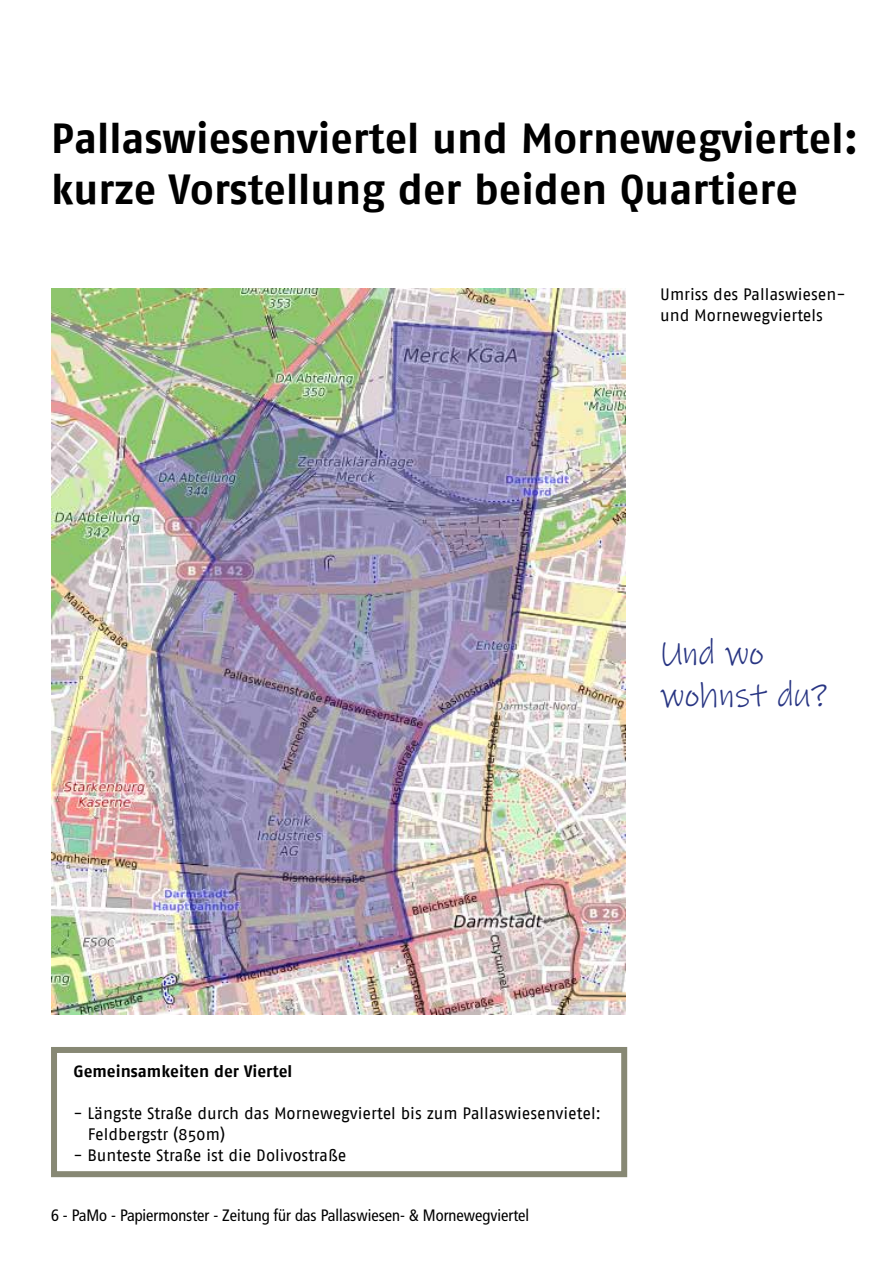
<style>
.page{position:relative;width:893px;height:1263px;background:#fff}
.page>*{position:absolute;margin:0;border:0;box-sizing:border-box;transform-origin:0 0}
.t1{font:700 42px/50.4px "Fago No";color:#000}
.t2{font:34.5px/41.4px "Ink Free";color:#283583}
.t3{font:16.5px/21px "Fago No";letter-spacing:-.005em;color:#000}
.t4{font:condensed 16.5px "Frutiger LT Std";color:#000}
.t5{font:700 16.5px "Fago No";color:#000}
</style>
<div class="page">
<img style="left:51px;top:288px;width:575px;height:726px">
<div style="left:51px;top:1047px;width:576px;height:130px;border:6px solid #878874"></div>
<h1 class="t1" style="left:51px;top:113px;width:809px">Pallaswiesenviertel und Mornewegviertel: kurze Vorstellung der beiden Quartiere</h1>
<p class="t3" style="left:660px;top:284px;width:187px">Umriss des Pallaswiesen&shy;und Mornewegviertels</p>
<h2 class="t2" style="left:660px;top:634px;width:169px">Und wo wohnst du?</h2>
<p class="t5" style="left:73px;top:1062px;width:221px">Gemeinsamkeiten der Viertel</p>
<p class="t3" style="left:88px;top:1102px;width:515px;text-indent:-14px">- Längste Straße durch das Mornewegviertel bis zum Pallaswiesenvietel:<br>Feldbergstr (850m)</p>
<p class="t3" style="left:73px;top:1144px;width:275px">- Bunteste Straße ist die Dolivostraße</p>
<p class="t4" style="left:51px;top:1205px;width:480px">6 - PaMo - Papiermonster - Zeitung für das Pallaswiesen- &amp; Mornewegviertel</p>
</div>
